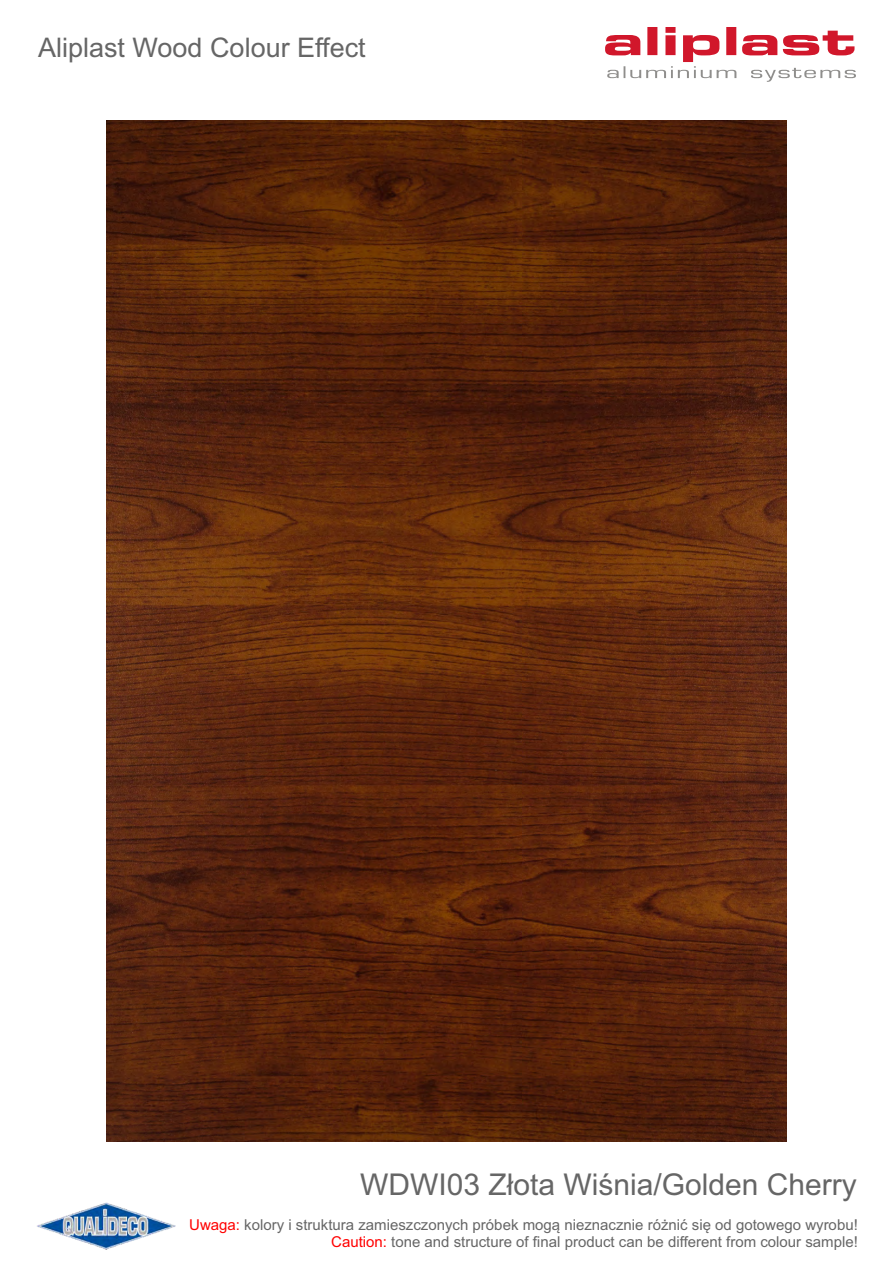
<style>
.page{position:relative;width:893px;height:1263px;background:#fff}
.page>*{position:absolute;margin:0;border:0;box-sizing:border-box;transform-origin:0 0}
.t1{font:30px "Arial";color:#666}
.t2{font:27px "Arial";color:#666}
.t3{font:15px/16.8px "Arial";color:#666;text-align:right}
.s1{color:#f00}
</style>
<div class="page">
<svg style="left:605px;top:27px;width:251px;height:55px"></svg>
<img style="left:107px;top:121px;width:680px;height:1020px">
<img style="left:37px;top:1202px;width:139px;height:48px">
<h2 class="t2" style="left:38px;top:37px;width:329px">Aliplast Wood Colour Effect</h2>
<h1 class="t1" style="left:360px;top:1173px;width:498px">WDWI03 Złota Wiśnia/Golden Cherry</h1>
<p class="t3" style="left:189px;top:1218px;width:670px"><span class="s1">Uwaga:</span> kolory i struktura zamieszczonych próbek mogą nieznacznie różnić się od gotowego wyrobu!<br><span class="s1">Caution:</span> tone and structure of final product can be different from colour sample!</p>
</div>
